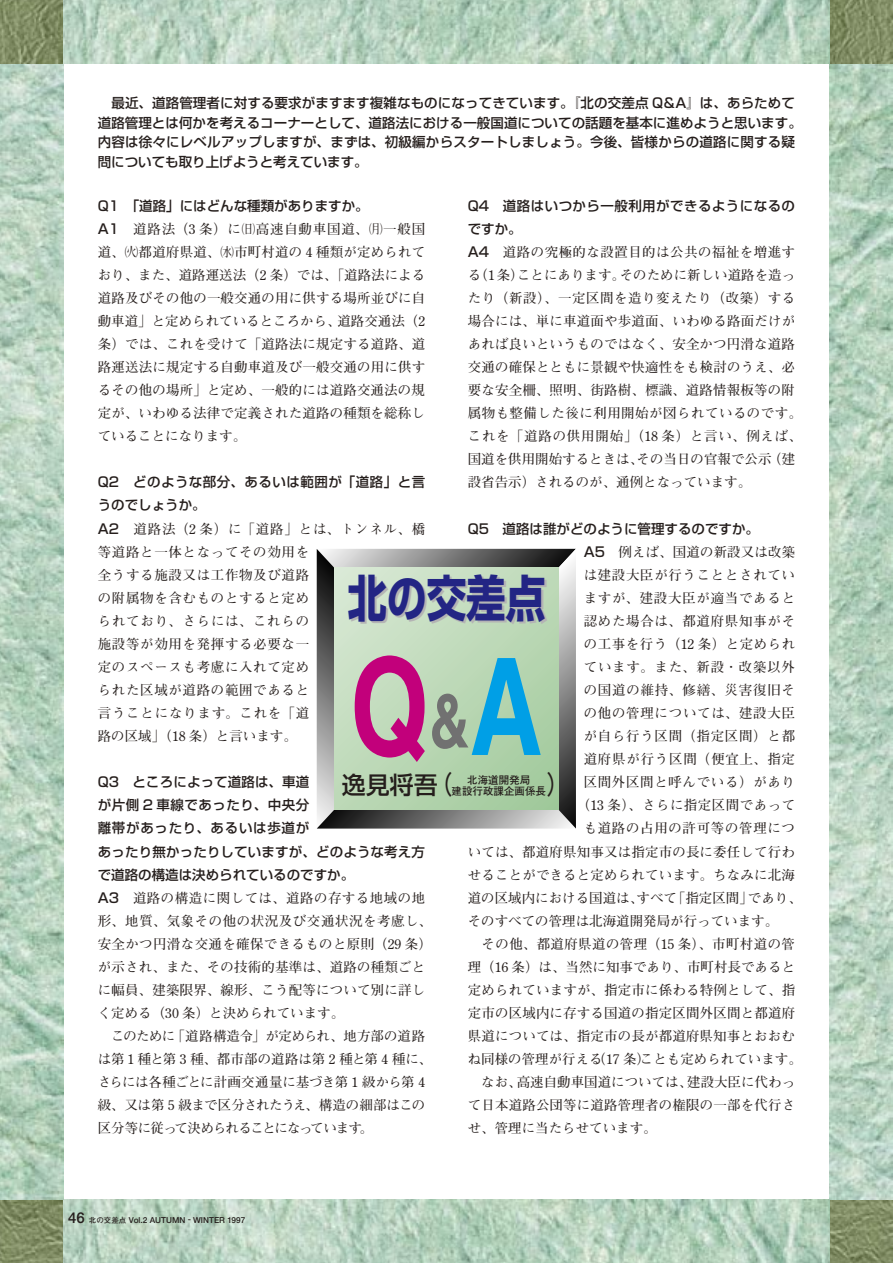
<style>
.page{position:relative;width:893px;height:1263px;background:#fff}
.page>*{position:absolute;margin:0;border:0;box-sizing:border-box;transform-origin:0 0}
.ノーマル{font:700 135px "Helvetica";color:#c2007b;scale:.75 1}
.ノーマル-2{font:700 75px "Helvetica";color:#717171;scale:.75 1}
.ノーマル-3{font:700 49.5px "Shin Go Pro";color:#232584;scale:.8 1}
.ノーマル-4{font:700 25.5px "Futo Go B101";color:#251e1c}
.ノーマル-5{font:500 24px "Shin Go Pro";color:#251e1c}
.本文{font:700 13.5px/23.1px "Futo Min A101";letter-spacing:.01em;color:#251e1c}
.本文-2{font:500 13.5px/23.1px "Shin Go Pro";letter-spacing:.01em;color:#251e1c}
.本文-3{font:700 13.5px/23.1px "Futo Min A101";letter-spacing:.045em;color:#251e1c}
.本文-4{font:700 13.5px/23.1px "Futo Min A101";letter-spacing:-.03em;color:#251e1c}
.本文-5{font:700 13.5px "Futo Min A101";letter-spacing:.05em;color:#251e1c}
.本文-6{font:700 13.5px "Futo Min A101";letter-spacing:.035em;color:#251e1c}
.本文-7{font:500 13.5px/23.1px "Shin Go Pro";letter-spacing:.035em;color:#251e1c}
.本文-8{font:700 13.5px "Futo Min A101";letter-spacing:.055em;color:#251e1c}
.本文-9{font:500 13.5px/23.1px "Shin Go Pro";letter-spacing:.03em;color:#251e1c}
.本文-10{font:700 13.5px "Futo Min A101";letter-spacing:.06em;color:#251e1c}
.ノーマル-6{font:700 10.5px "Futo Go B101";color:#251e1c}
.ノーマル-7{font:700 8.25px "Futo Go B101";color:#251e1c}
.s1{font-family:"Shin Go Pro";font-weight:500}
.s2{color:#009fe6}
.s3{font-size:15px}
.s4{font-size:7.5px}
</style>
<div class="page">
<img style="left:0;top:0;width:64px;height:1263px">
<img style="left:64px;top:1199px;width:829px;height:64px">
<img style="left:829px;top:0;width:64px;height:1199px">
<img style="left:64px;top:0;width:765px;height:64px">
<svg style="left:317px;top:549px;width:259px;height:279px;background:#adc2a9"></svg>
<p class="本文-2" style="left:98px;top:92px;width:705px;line-height:19.5px">　最近、道路管理者に対する要求がますます複雑なものになってきています。『北の交差点 Q&amp;A』は、あらためて道路管理とは何かを考えるコーナーとして、道路法における一般国道についての話題を基本に進めようと思います。内容は徐々にレベルアップしますが、まずは、初級編からスタートしましょう。今後、皆様からの道路に関する疑問についても取り上げようと考えています。</p>
<p class="本文-2" style="left:98px;top:192px;width:272px">Q1　「道路」にはどんな種類がありますか。</p>
<p class="本文" style="left:98px;top:217px;width:329px;text-align:justify"><span class="s1">A1</span>　道路法（3 条）に㈰高速自動車国道、㈪一般国道、㈫都道府県道、㈬市町村道の 4 種類が定められており、また、道路運送法（2 条）では、「道路法による道路及びその他の一般交通の用に供する場所並びに自動車道」と定められているところから、道路交通法（2条）では、これを受けて「道路法に規定する道路、道路運送法に規定する自動車道及び一般交通の用に供するその他の場所」と定め、一般的には道路交通法の規定が、いわゆる法律で定義された道路の種類を総称していることになります。</p>
<p class="本文-7" style="left:98px;top:469px;width:329px">Q2　どのような部分、あるいは範囲が「道路」と言うのでしょうか。</p>
<p class="本文-3" style="left:98px;top:517px;width:329px"><span class="s1">A2</span>　道路法（2 条）に「道路」とは、トンネル、橋等道路と一体となってその効用を<br>全うする施設又は工作物及び道路<br>の附属物を含むものとすると定め<br>られており、さらには、これらの<br>施設等が効用を発揮する必要な一<br>定のスペースも考慮に入れて定め<br>られた区域が道路の範囲であると<br>言うことになります。これを「道<br>路の区域」（18 条）と言います。</p>
<p class="本文-2" style="left:98px;top:769px;width:329px">Q3　ところによって道路は、車道<br>が片側 2 車線であったり、中央分<br>離帯があったり、あるいは歩道が<br>あったり無かったりしていますが、どのような考え方で道路の構造は決められているのですか。</p>
<p class="本文" style="left:98px;top:886px;width:336px"><span class="s1">A3　</span>道路の構造に関しては、道路の存する地域の地形、地質、気象その他の状況及び交通状況を考慮し、安全かつ円滑な交通を確保できるものと原則（29 条）が示され、また、その技術的基準は、道路の種類ごとに幅員、建築限界、線形、こう配等について別に詳しく定める（30 条）と決められています。</p>
<p class="本文-4" style="left:98px;top:1025px;width:336px">　このために「道路構造令」が定められ、地方部の道路は第 1 種と第 3 種、都市部の道路は第 2 種と第 4 種に、さらには各種ごとに計画交通量に基づき第 1 級から第 4級、又は第 5 級まで区分されたうえ、構造の細部はこの区分等に従って決められることになっています。</p>
<p class="本文-9" style="left:468px;top:192px;width:329px">Q4　道路はいつから一般利用ができるようになるのですか。</p>
<p class="本文" style="left:468px;top:240px;width:336px"><span class="s1">A4　</span>道路の究極的な設置目的は公共の福祉を増進する（1 条）ことにあります。そのために新しい道路を造ったり（新設）、一定区間を造り変えたり（改築）する場合には、単に車道面や歩道面、いわゆる路面だけがあれば良いというものではなく、安全かつ円滑な道路交通の確保とともに景観や快適性をも検討のうえ、必要な安全柵、照明、街路樹、標識、道路情報板等の附属物も整備した後に利用開始が図られているのです。これを「道路の供用開始」（18 条）と言い、例えば、国道を供用開始するときは、その当日の官報で公示（建設省告示）されるのが、通例となっています。</p>
<p class="本文-2" style="left:468px;top:515px;width:293px">Q5　道路は誰がどのように管理するのですか。</p>
<p class="本文" style="left:584px;top:540px;width:213px"><span class="s1">A5　</span>例えば、国道の新設又は改築</p>
<p class="本文-3" style="left:584px;top:563px;width:213px">は建設大臣が行うこととされてい</p>
<p class="本文-5" style="left:584px;top:589px;width:213px">ますが、建設大臣が適当であると</p>
<p class="本文-5" style="left:584px;top:612px;width:213px">認めた場合は、都道府県知事がそ</p>
<p class="本文-6" style="left:584px;top:635px;width:213px">の工事を行う（12 条）と定められ</p>
<p class="本文-10" style="left:584px;top:658px;width:213px">ています。また、新設・改築以外</p>
<p class="本文-8" style="left:584px;top:681px;width:213px">の国道の維持、修繕、災害復旧そ</p>
<p class="本文-5" style="left:584px;top:704px;width:213px">の他の管理については、建設大臣</p>
<p class="本文-5" style="left:584px;top:728px;width:213px">が自ら行う区間（指定区間）と都</p>
<p class="本文-8" style="left:584px;top:751px;width:213px">道府県が行う区間（便宜上、指定</p>
<p class="本文-3" style="left:584px;top:771px;width:213px">区間外区間と呼んでいる）があり</p>
<p class="本文-6" style="left:577px;top:797px;width:220px">（13 条）、さらに指定区間であって</p>
<p class="本文-3" style="left:584px;top:817px;width:213px">も道路の占用の許可等の管理につ</p>
<p class="本文" style="left:468px;top:840px;width:329px">いては、都道府県知事又は指定市の長に委任して行わ</p>
<p class="本文" style="left:468px;top:863px;width:329px">せることができると定められています。ちなみに北海</p>
<p class="本文" style="left:468px;top:886px;width:336px">道の区域内における国道は、すべて「指定区間」であり、</p>
<p class="本文" style="left:468px;top:909px;width:312px">そのすべての管理は北海道開発局が行っています。</p>
<p class="本文" style="left:468px;top:933px;width:336px">　その他、都道府県道の管理（15 条）、市町村道の管理（16 条）は、当然に知事であり、市町村長であると定められていますが、指定市に係わる特例として、指定市の区域内に存する国道の指定区間外区間と都道府県道については、指定市の長が都道府県知事とおおむね同様の管理が行える（17 条）ことも定められています。</p>
<p class="本文" style="left:468px;top:1071px;width:329px;text-align:justify">　なお、高速自動車国道については、建設大臣に代わって日本道路公団等に道路管理者の権限の一部を代行させ、管理に当たらせています。</p>
<p class="ノーマル-3" style="left:347px;top:559px;width:249px">北の交差点</p>
<p class="ノーマル" style="left:350px;top:625px;width:258px">Q <span class="s2">A</span></p>
<p class="ノーマル-4" style="left:428px;top:769px;width:144px">（　　　　）</p>
<p class="ノーマル-2" style="left:429px;top:675px;width:56px">&amp;</p>
<p class="ノーマル-6" style="left:452px;top:785px;width:96px">建設行政課企画係長</p>
<p class="ノーマル-5" style="left:342px;top:765px;width:97px">逸見将吾</p>
<p class="ノーマル-6" style="left:467px;top:774px;width:64px">北海道開発局</p>
<p class="ノーマル-7" style="left:68px;top:1215px;width:179px"><span class="s3">46</span> <span class="s4">北の交差点</span> Vol.2 AUTUMN - WINTER 1997</p>
</div>
